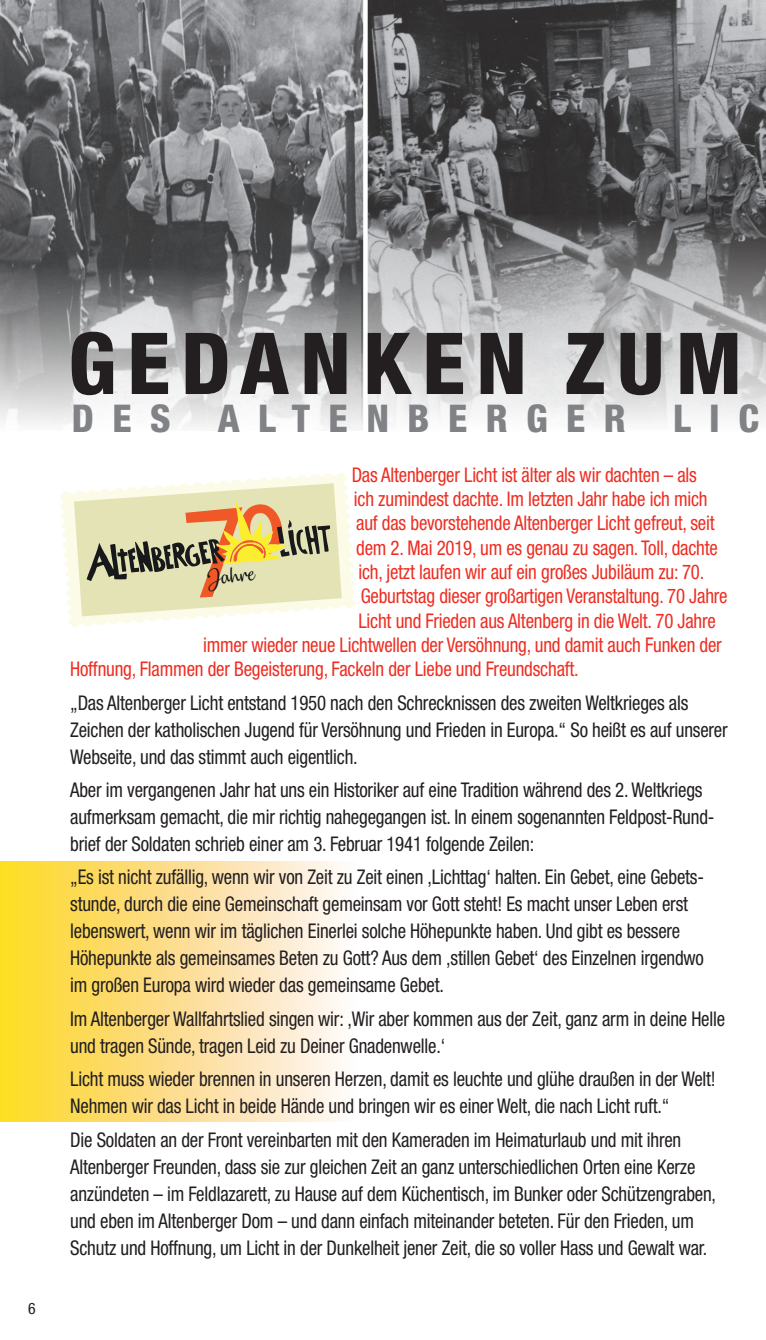
<style>
.page{position:relative;width:766px;height:1340px;background:#fff}
.page>*{position:absolute;margin:0;border:0;box-sizing:border-box;transform-origin:0 0}
.t1{font:800 condensed 85.5px "Helvetica Neue LT";letter-spacing:.13em;color:#231f20}
.t2{font:800 condensed 38.25px "Helvetica Neue LT";letter-spacing:.485em;color:#808285}
.t3{font:20.93px "Dulcelin";color:#0e0f12}
.t4{font:condensed 20.25px/27px "Helvetica Neue LT";letter-spacing:-.01em;color:#231f20;scale:.93 1}
.t5{font:condensed 20.25px "Helvetica Neue LT";letter-spacing:-.01em;color:#ee2e22;scale:.93 1}
.t6{font:condensed 15.75px "Helvetica Neue LT";color:#231f20}
</style>
<div class="page">
<svg style="left:0;top:861px;width:341px;height:260px;background:#fde189"></svg>
<img style="left:367px;top:0;width:398px;height:422px">
<img style="left:0;top:0;width:363px;height:431px">
<svg style="left:60px;top:473px;width:296px;height:154px"></svg>
<svg style="left:74px;top:483px;width:267px;height:133px;background:#d8cfa4"></svg>
<svg style="left:363px;top:0;width:1px;height:393px"></svg>
<p class="t6" style="left:28px;top:1299px;width:9px">6</p>
<h1 class="t1" style="left:69px;top:310px;width:674px">GEDANKEN ZUM</h1>
<h2 class="t2" style="left:72px;top:395px;width:688px">DES ALTENBERGER LIC</h2>
<p class="t5" style="left:351px;top:463px;width:372px">Das Altenberger Licht ist älter als wir dachten – als</p>
<p class="t5" style="left:354px;top:487px;width:382px">ich zumindest dachte. Im letzten Jahr habe ich mich</p>
<p class="t5" style="left:356px;top:511px;width:387px">auf das bevorstehende Altenberger Licht gefreut, seit</p>
<p class="t5" style="left:356px;top:536px;width:390px">dem 2. Mai 2019, um es genau zu sagen. Toll, dachte</p>
<p class="t5" style="left:358px;top:560px;width:373px">ich, jetzt laufen wir auf ein großes Jubiläum zu: 70.</p>
<p class="t5" style="left:360px;top:584px;width:396px">Geburtstag dieser großartigen Veranstaltung. 70 Jahre</p>
<p class="t5" style="left:358px;top:608px;width:386px">Licht und Frieden aus Altenberg in die Welt. 70 Jahre</p>
<p class="t5" style="left:203px;top:633px;width:559px">immer wieder neue Lichtwellen der Versöhnung, und damit auch Funken der</p>
<p class="t5" style="left:70px;top:657px;width:548px">Hoffnung, Flammen der Begeisterung, Fackeln der Liebe und Freundschaft.</p>
<p class="t4" style="left:70px;top:689px;width:708px">„Das Altenberger Licht entstand 1950 nach den Schrecknissen des zweiten Weltkrieges als<br>Zeichen der katholischen Jugend für Versöhnung und Frieden in Europa.“ So heißt es auf unserer<br>Webseite, und das stimmt auch eigentlich.</p>
<p class="t4" style="left:70px;top:776px;width:694px">Aber im vergangenen Jahr hat uns ein Historiker auf eine Tradition während des 2. Weltkriegs aufmerksam gemacht, die mir richtig nahegegangen ist. In einem sogenannten Feldpost-Rund&shy;brief der Soldaten schrieb einer am 3. Februar 1941 folgende Zeilen:</p>
<p class="t4" style="left:70px;top:863px;width:682px">„Es ist nicht zufällig, wenn wir von Zeit zu Zeit einen ‚Lichttag‘ halten. Ein Gebet, eine Gebets&shy;stunde, durch die eine Gemeinschaft gemeinsam vor Gott steht! Es macht unser Leben erst lebenswert, wenn wir im täglichen Einerlei solche Höhepunkte haben. Und gibt es bessere Höhepunkte als gemeinsames Beten zu Gott? Aus dem ‚stillen Gebet‘ des Einzelnen irgendwo im großen Europa wird wieder das gemeinsame Gebet.</p>
<p class="t4" style="left:70px;top:1005px;width:705px">Im Altenberger Wallfahrtslied singen wir: ‚Wir aber kommen aus der Zeit, ganz arm in deine Helle und tragen Sünde, tragen Leid zu Deiner Gnadenwelle.‘</p>
<p class="t4" style="left:70px;top:1065px;width:695px">Licht muss wieder brennen in unseren Herzen, damit es leuchte und glühe draußen in der Welt!<br>Nehmen wir das Licht in beide Hände und bringen wir es einer Welt, die nach Licht ruft.“</p>
<p class="t4" style="left:70px;top:1125px;width:695px">Die Soldaten an der Front vereinbarten mit den Kameraden im Heimaturlaub und mit ihren Altenberger Freunden, dass sie zur gleichen Zeit an ganz unterschiedlichen Orten eine Kerze anzündeten – im Feldlazarett, zu Hause auf dem Küchentisch, im Bunker oder Schützengraben, und eben im Altenberger Dom – und dann einfach miteinander beteten. Für den Frieden, um Schutz und Hoffnung, um Licht in der Dunkelheit jener Zeit, die so voller Hass und Gewalt war.</p>
<p class="t3" style="left:206px;top:564px;width:50px;rotate:-6deg">Jahre</p>
</div>
